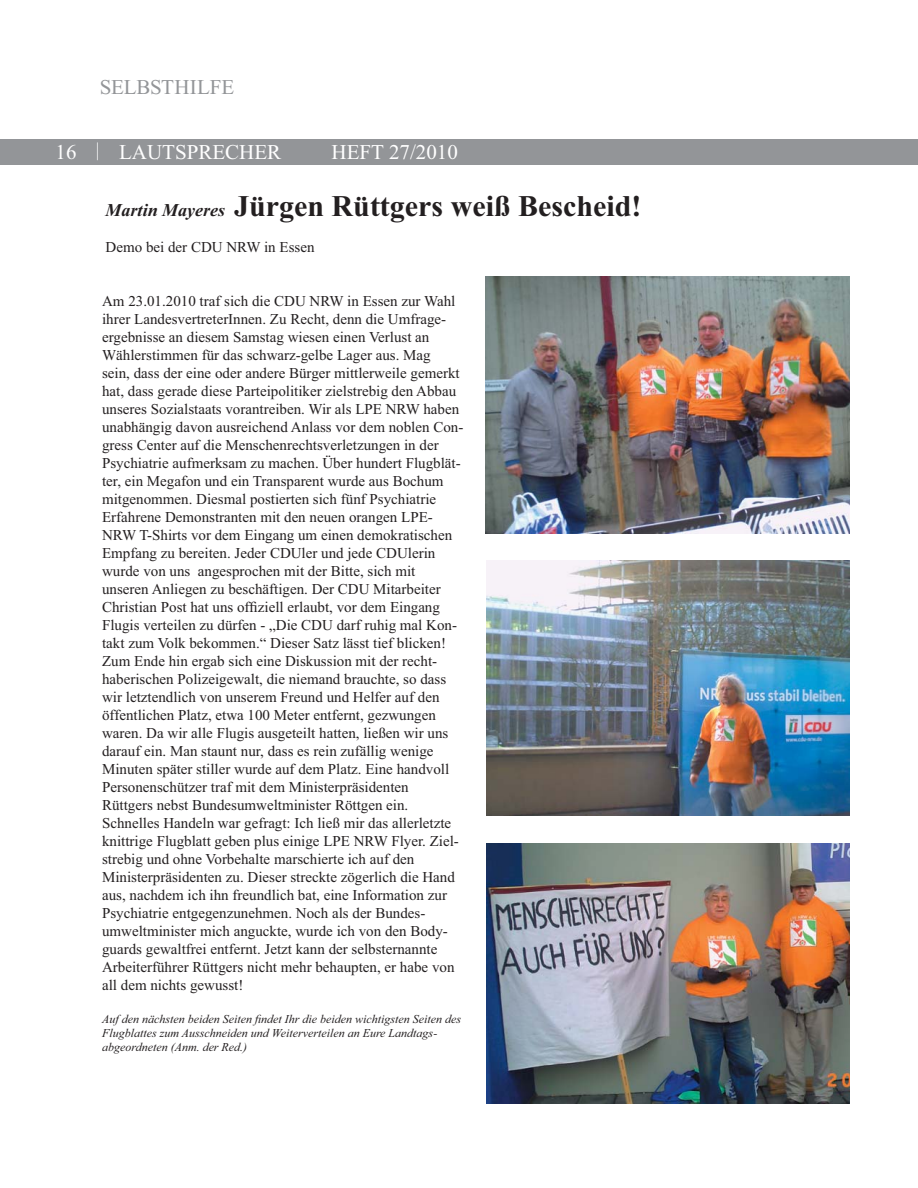
<style>
.page{position:relative;width:918px;height:1188px;background:#fff}
.page>*{position:absolute;margin:0;border:0;box-sizing:border-box;transform-origin:0 0}
.t1{font:700 30px "Times New Roman";color:#231f20}
.t2{font:21px "Times New Roman";color:#fff}
.t3{font:21px "Times New Roman";letter-spacing:-.005em;color:#939598}
.t4{font:15px/18px "Times New Roman";color:#231f20}
.t5{font:italic 12px/14.4px "Times New Roman";color:#231f20}
.s1{font-size:19.5px}
.s2{font-style:italic;font-size:18px}
</style>
<div class="page">
<div style="left:0;top:139px;width:918px;height:26px;background:#939598"></div>
<img style="left:486px;top:844px;width:364px;height:259px">
<img style="left:487px;top:560px;width:363px;height:255px">
<img style="left:485px;top:277px;width:365px;height:256px">
<h2 class="t3" style="left:100px;top:79px;width:136px">SELBSTHILFE</h2>
<h2 class="t2" style="left:56px;top:144px;width:227px">16 <span class="s1">|</span> LAUTSPRECHER</h2>
<h2 class="t2" style="left:332px;top:144px;width:128px">HEFT 27/2010</h2>
<h1 class="t1" style="left:106px;top:196px;width:537px"><span class="s2">Martin Mayeres</span> Jürgen Rüttgers weiß Bescheid!</h1>
<p class="t4" style="left:106px;top:240px;width:210px">Demo bei der CDU NRW in Essen</p>
<p class="t4" style="left:102px;top:294px;width:363px">Am 23.01.2010 traf sich die CDU NRW in Essen zur Wahl ihrer LandesvertreterInnen. Zu Recht, denn die Umfrage&shy;ergebnisse an diesem Samstag wiesen einen Verlust an Wählerstimmen für das schwarz-gelbe Lager aus. Mag<br>sein, dass der eine oder andere Bürger mittlerweile gemerkt hat, dass gerade diese Parteipolitiker zielstrebig den Abbau unseres Sozialstaats vorantreiben. Wir als LPE NRW haben unabhängig davon ausreichend Anlass vor dem noblen Con&shy;gress Center auf die Menschenrechtsverletzungen in der Psychiatrie aufmerksam zu machen. Über hundert Flugblät&shy;ter, ein Megafon und ein Transparent wurde aus Bochum mitgenommen. Diesmal postierten sich fünf Psychiatrie Erfahrene Demonstranten mit den neuen orangen LPE-NRW T-Shirts vor dem Eingang um einen demokratischen Empfang zu bereiten. Jeder CDUler und jede CDUlerin wurde von uns angesprochen mit der Bitte, sich mit unseren Anliegen zu beschäftigen. Der CDU Mitarbeiter Christian Post hat uns offiziell erlaubt, vor dem Eingang Flugis verteilen zu dürfen - „Die CDU darf ruhig mal Kon&shy;takt zum Volk bekommen.“ Dieser Satz lässt tief blicken!<br>Zum Ende hin ergab sich eine Diskussion mit der recht&shy;haberischen Polizeigewalt, die niemand brauchte, so dass wir letztendlich von unserem Freund und Helfer auf den öffentlichen Platz, etwa 100 Meter entfernt, gezwungen waren. Da wir alle Flugis ausgeteilt hatten, ließen wir uns darauf ein. Man staunt nur, dass es rein zufällig wenige Minuten später stiller wurde auf dem Platz. Eine handvoll Personenschützer traf mit dem Ministerpräsidenten<br>Rüttgers nebst Bundesumweltminister Röttgen ein.<br>Schnelles Handeln war gefragt: Ich ließ mir das allerletzte knittrige Flugblatt geben plus einige LPE NRW Flyer. Ziel&shy;strebig und ohne Vorbehalte marschierte ich auf den Ministerpräsidenten zu. Dieser streckte zögerlich die Hand aus, nachdem ich ihn freundlich bat, eine Information zur Psychiatrie entgegenzunehmen. Noch als der Bundes&shy;umweltminister mich anguckte, wurde ich von den Body&shy;guards gewaltfrei entfernt. Jetzt kann der selbsternannte Arbeiterführer Rüttgers nicht mehr behaupten, er habe von all dem nichts gewusst!</p>
<p class="t5" style="left:102px;top:1013px;width:360px">Auf den nächsten beiden Seiten findet Ihr die beiden wichtigsten Seiten des<br>Flugblattes zum Ausschneiden und Weiterverteilen an Eure Landtags&shy;abgeordneten (Anm. der Red.)</p>
</div>
